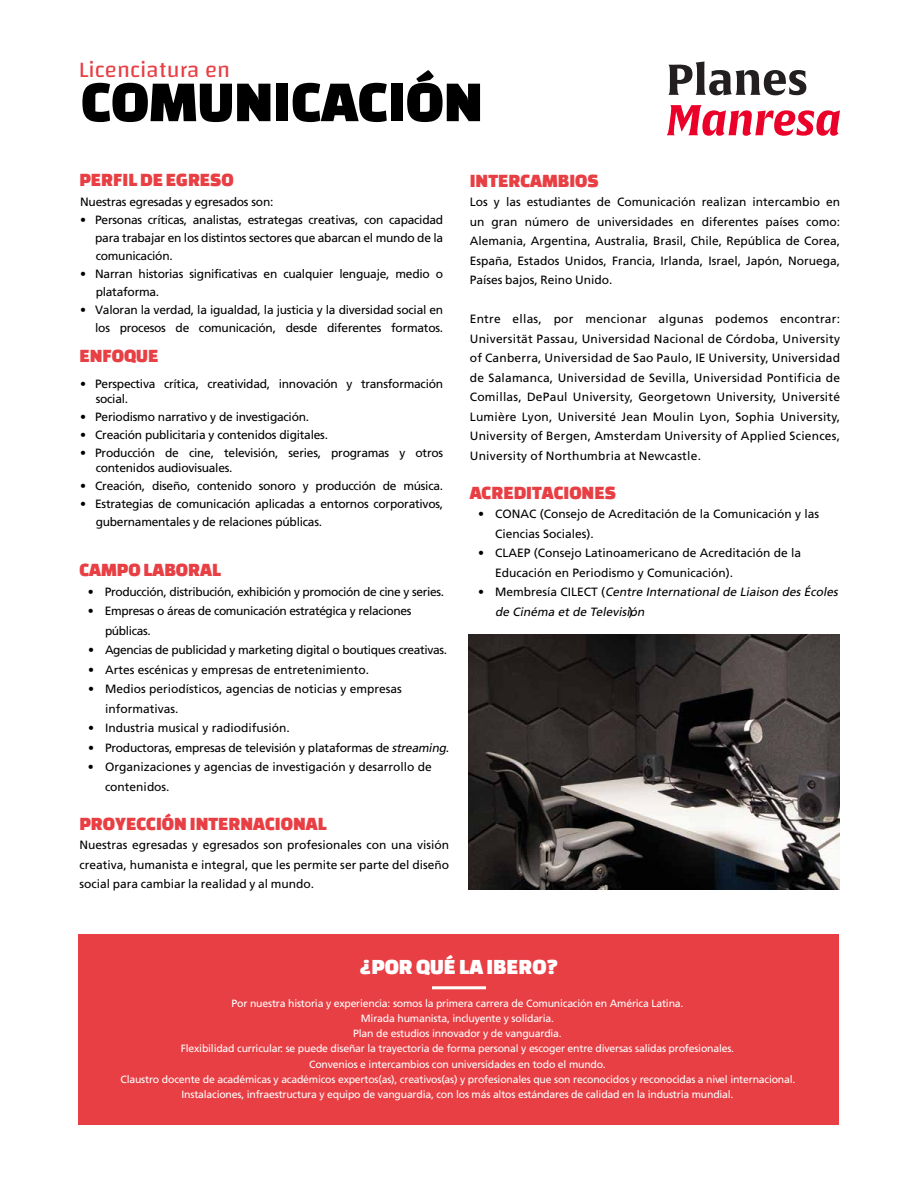
<style>
.page{position:relative;width:918px;height:1188px;background:#fff}
.page>*{position:absolute;margin:0;border:0;box-sizing:border-box;transform-origin:0 0}
.t1{font:60px "Changa One";color:#000}
.t2{font:22.5px "Changa One";color:#fff}
.t3{font:22.5px "Changa";color:#e83f44}
.t4{font:19.5px "Changa One";color:#e83f44}
.t5{font:12px/19.5px "Frutiger";letter-spacing:-.02em;color:#000}
.t6{font:12px/19.5px "Frutiger";color:#000}
.t7{font:italic 12px/19.5px "Frutiger";color:#000}
.t8{font:10.5px/15px "Frutiger";letter-spacing:-.02em;color:#fff;text-align:center}
.s1{font-style:italic}
.s2{font-style:normal}
</style>
<div class="page">
<img style="left:469px;top:635px;width:370px;height:254px">
<div style="left:79px;top:934px;width:760px;height:190px;background:#e83f44"></div>
<hr style="left:432px;top:986px;width:54px;height:3px;background:#fff">
<svg style="left:667px;top:105px;width:173px;height:31px"></svg>
<svg style="left:669px;top:62px;width:137px;height:33px"></svg>
<h2 class="t3" style="left:79px;top:56px;width:153px">Licenciatura en</h2>
<h1 class="t1" style="left:81px;top:68px;width:403px">COMUNICACIÓN</h1>
<h3 class="t4" style="left:79px;top:169px;width:156px">PERFIL DE EGRESO</h3>
<p class="t5" style="left:80px;top:192px;width:195px">Nuestras egresadas y egresados son:</p>
<p class="t5" style="left:95px;top:211px;width:350px;line-height:18px;text-align:justify;text-indent:-15px">• Personas críticas, analistas, estrategas creativas, con capacidad para trabajar en los distintos sectores que abarcan el mundo de la comunicación.</p>
<p class="t5" style="left:96px;top:265px;width:349px;line-height:18px;text-indent:-15px">• Narran historias significativas en cualquier lenguaje, medio o plataforma.</p>
<p class="t5" style="left:80px;top:301px;width:365px;line-height:18px;text-align:right">• Valoran la verdad, la igualdad, la justicia y la diversidad social en los procesos de comunicación, desde diferentes formatos.</p>
<h3 class="t4" style="left:79px;top:345px;width:81px">ENFOQUE</h3>
<p class="t5" style="left:96px;top:376px;width:349px;line-height:15px;text-indent:-15px">• Perspectiva crítica, creatividad, innovación y transformación social.</p>
<p class="t5" style="left:80px;top:407px;width:231px">• Periodismo narrativo y de investigación.</p>
<p class="t5" style="left:80px;top:425px;width:249px">• Creación publicitaria y contenidos digitales.</p>
<p class="t5" style="left:96px;top:445px;width:349px;line-height:15px;text-indent:-15px">• Producción de cine, televisión, series, programas y otros contenidos audiovisuales.</p>
<p class="t5" style="left:80px;top:476px;width:365px">• Creación, diseño, contenido sonoro y producción de música.</p>
<p class="t5" style="left:96px;top:495px;width:349px;line-height:18px;text-indent:-15px">• Estrategias de comunicación aplicadas a entornos corporativos, gubernamentales y de relaciones públicas.</p>
<h3 class="t4" style="left:79px;top:559px;width:143px">CAMPO LABORAL</h3>
<p class="t5" style="left:88px;top:582px;width:358px">• Producción, distribución, exhibición y promoción de cine y series.</p>
<p class="t5" style="left:105px;top:601px;width:308px;text-indent:-17px">• Empresas o áreas de comunicación estratégica y relaciones públicas.</p>
<p class="t5" style="left:88px;top:640px;width:361px">• Agencias de publicidad y marketing digital o boutiques creativas.</p>
<p class="t6" style="left:88px;top:660px;width:283px">• Artes escénicas y empresas de entretenimiento.</p>
<p class="t6" style="left:105px;top:679px;width:298px;text-indent:-17px">• Medios periodísticos, agencias de noticias y empresas informativas.</p>
<p class="t6" style="left:88px;top:718px;width:203px">• Industria musical y radiodifusión.</p>
<p class="t5" style="left:88px;top:738px;width:363px">• Productoras, empresas de televisión y plataformas de <span class="s1">streaming</span>.</p>
<p class="t6" style="left:105px;top:757px;width:328px;text-indent:-17px">• Organizaciones y agencias de investigación y desarrollo de contenidos.</p>
<h3 class="t4" style="left:79px;top:813px;width:249px">PROYECCIÓN INTERNACIONAL</h3>
<p class="t5" style="left:79px;top:835px;width:371px;text-align:justify">Nuestras egresadas y egresados son profesionales con una visión creativa, humanista e integral, que les permite ser parte del diseño social para cambiar la realidad y al mundo.</p>
<h3 class="t4" style="left:470px;top:170px;width:131px">INTERCAMBIOS</h3>
<p class="t5" style="left:470px;top:192px;width:372px;text-align:justify">Los y las estudiantes de Comunicación realizan intercambio en un gran número de universidades en diferentes países como:<br>Alemania, Argentina, Australia, Brasil, Chile, República de Corea, España, Estados Unidos, Francia, Irlanda, Israel, Japón, Noruega, Países bajos, Reino Unido.</p>
<p class="t5" style="left:470px;top:309px;width:372px;text-align:justify">Entre ellas, por mencionar algunas podemos encontrar:<br>Universität Passau, Universidad Nacional de Córdoba, University of Canberra, Universidad de Sao Paulo, IE University, Universidad de Salamanca, Universidad de Sevilla, Universidad Pontificia de Comillas, DePaul University, Georgetown University, Université Lumière Lyon, Université Jean Moulin Lyon, Sophia University, University of Bergen, Amsterdam University of Applied Sciences, University of Northumbria at Newcastle.</p>
<h3 class="t4" style="left:470px;top:482px;width:148px">ACREDITACIONES</h3>
<p class="t6" style="left:495px;top:504px;width:326px;text-indent:-17px">• CONAC (Consejo de Acreditación de la Comunicación y las<br>Ciencias Sociales).</p>
<p class="t6" style="left:495px;top:543px;width:308px;text-indent:-17px">• CLAEP (Consejo Latinoamericano de Acreditación de la<br>Educación en Periodismo y Comunicación).</p>
<p class="t7" style="left:495px;top:582px;width:347px;text-indent:-17px"><span class="s2">• M e m b r e s ía C I L E CT (</span>Centre International de Liaison des Écoles de Cinéma et de Televisión</p>
<p class="t5" style="left:629px;top:602px;width:9px">).</p>
<h2 class="t2" style="left:360px;top:955px;width:200px">¿POR QUÉ LA IBERO?</h2>
<p class="t8" style="left:121px;top:996px;width:676px">Por nuestra historia y experiencia: somos la primera carrera de Comunicación en América Latina.<br>Mirada humanista, incluyente y solidaria.<br>Plan de estudios innovador y de vanguardia.<br>Flexibilidad curricular: se puede diseñar la trayectoria de forma personal y escoger entre diversas salidas profesionales.<br>Convenios e intercambios con universidades en todo el mundo.<br>Claustro docente de académicas y académicos expertos(as), creativos(as) y profesionales que son reconocidos y reconocidas a nivel internacional.<br>Instalaciones, infraestructura y equipo de vanguardia, con los más altos estándares de calidad en la industria mundial.</p>
</div>
